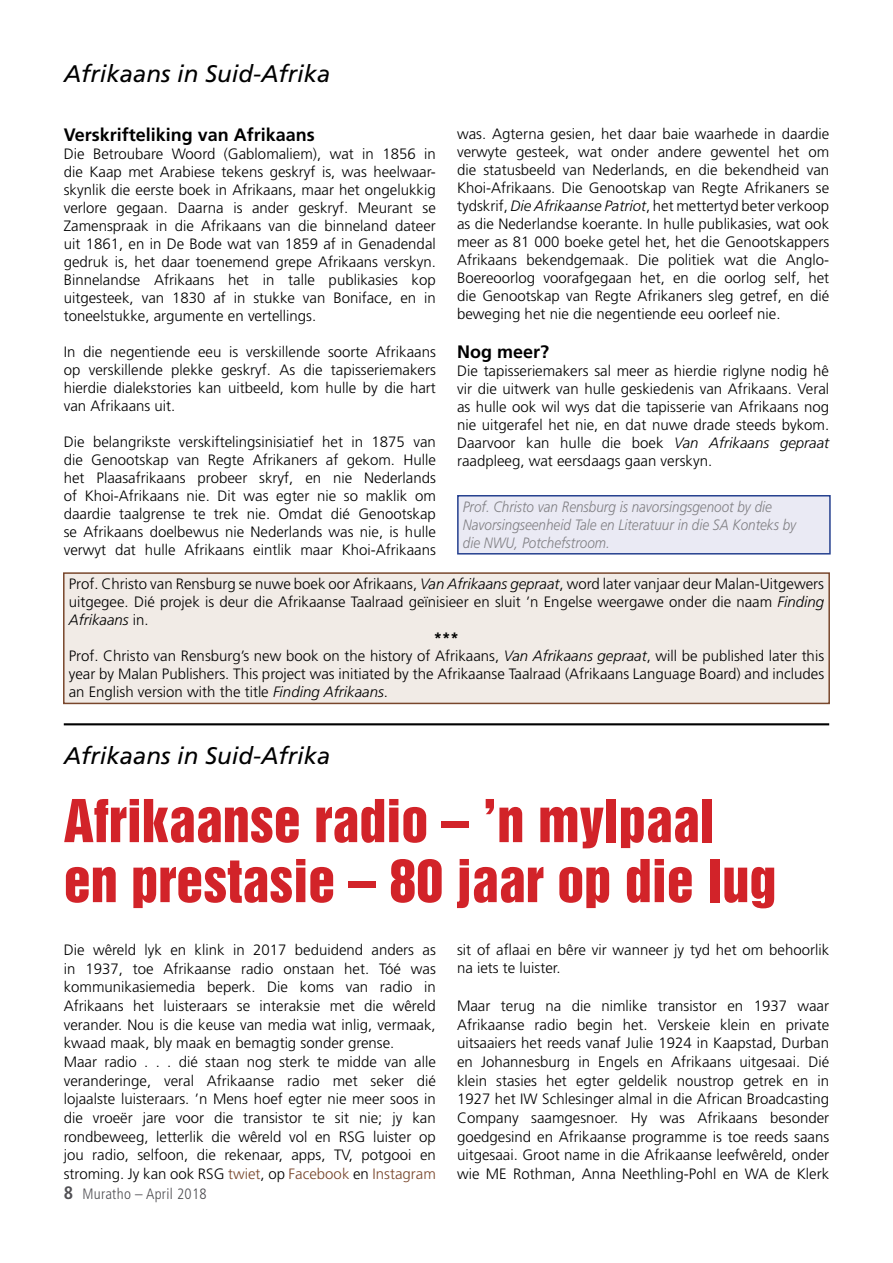
<style>
.page{position:relative;width:893px;height:1263px;background:#fff}
.page>*{position:absolute;margin:0;border:0;box-sizing:border-box;transform-origin:0 0}
.t1{font:54px/60px "Helvetica Inserat";color:#d22329}
.t2{font:italic 24px "Frutiger LT Std";color:#000}
.t3{font:700 18px "Frutiger LT Std";color:#000}
.t4{font:300 15px/18px "Frutiger LT Std";color:#000;text-align:justify}
.t5{font:italic 300 15px/18px "Frutiger LT Std";color:#818084;scale:.9 1}
.t6{font:300 condensed 15px "Frutiger LT Std";letter-spacing:.02em;color:#504f53}
.t7{font:italic 300 15px "Frutiger LT Std";color:#000}
.t8{font:700 15px "Frutiger LT Std";color:#000}
.s1{font-style:italic}
.s2{font-style:normal}
.s3{color:#79472c}
.s4{font-weight:700;font-size:18px}
</style>
<div class="page">
<div style="left:64px;top:573px;width:765px;height:130px;background:#f1ebe6"></div>
<div style="left:63px;top:572px;width:767px;height:132px;border:2px solid #79472c"></div>
<div style="left:458px;top:496px;width:372px;height:58px;background:#eaeaf4"></div>
<div style="left:457px;top:495px;width:374px;height:59px;border:2px solid #25408f"></div>
<hr style="left:64px;top:723px;width:765px;height:2px;background:#000">
<h2 class="t2" style="left:64px;top:60px;width:268px">Afrikaans in Suid-Afrika</h2>
<p class="t3" style="left:64px;top:124px;width:253px">Verskrifteliking van Afrikaans</p>
<p class="t4" style="left:64px;top:145px;width:374px">Die Betroubare Woord (Gablomaliem), wat in 1856 in die Kaap met Arabiese tekens geskryf is, was heelwaar&shy;skynlik die eerste boek in Afrikaans, maar het ongelukkig verlore gegaan. Daarna is ander geskryf. Meurant se Zamenspraak in die Afrikaans van die binneland dateer uit 1861, en in De Bode wat van 1859 af in Genadendal gedruk is, het daar toenemend grepe Afrikaans verskyn.<br>Binnelandse Afrikaans het in talle publikasies kop uitgesteek, van 1830 af in stukke van Boniface, en in toneelstukke, argumente en vertellings.</p>
<p class="t4" style="left:64px;top:343px;width:374px">In die negentiende eeu is verskillende soorte Afrikaans op verskillende plekke geskryf. As die tapisseriemakers hierdie dialekstories kan uitbeeld, kom hulle by die hart van Afrikaans uit.</p>
<p class="t4" style="left:64px;top:433px;width:374px">Die belangrikste verskiftelingsinisiatief het in 1875 van die Genootskap van Regte Afrikaners af gekom. Hulle het Plaasafrikaans probeer skryf, en nie Nederlands of Khoi-Afrikaans nie. Dit was egter nie so maklik om daardie taalgrense te trek nie. Omdat dié Genootskap se Afrikaans doelbewus nie Nederlands was nie, is hulle verwyt dat hulle Afrikaans eintlik maar Khoi-Afrikaans</p>
<p class="t4" style="left:457px;top:125px;width:374px">was. Agterna gesien, het daar baie waarhede in daardie verwyte gesteek, wat onder andere gewentel het om die statusbeeld van Nederlands, en die bekendheid van Khoi-Afrikaans. Die Genootskap van Regte Afrikaners se tydskrif, <span class="s1">Die Afrikaanse Patriot</span>, het mettertyd beter verkoop as die Nederlandse koerante. In hulle publikasies, wat ook meer as 81 000 boeke getel het, het die Genootskappers Afrikaans bekendgemaak. Die politiek wat die Anglo-Boereoorlog voorafgegaan het, en die oorlog self, het die Genootskap van Regte Afrikaners sleg getref, en dié beweging het nie die negentiende eeu oorleef nie.</p>
<p class="t3" style="left:457px;top:342px;width:94px">Nog meer?</p>
<p class="t4" style="left:457px;top:362px;width:374px">Die tapisseriemakers sal meer as hierdie riglyne nodig hê vir die uitwerk van hulle geskiedenis van Afrikaans. Veral as hulle ook wil wys dat die tapisserie van Afrikaans nog nie uitgerafel het nie, en dat nuwe drade steeds bykom.<br>Daarvoor kan hulle die boek <span class="s1">Van Afrikaans gepraat </span>raadpleeg, wat eersdaags gaan verskyn.</p>
<p class="t5" style="left:463px;top:498px;width:372px">Prof. Christo van Rensburg is navorsingsgenoot by die<br>Navorsingseenheid Tale en Literatuur in die SA Konteks by die NWU, Potchefstroom.</p>
<p class="t4" style="left:69px;top:575px;width:757px">Prof. Christo van Rensburg se nuwe boek oor Afrikaans, <span class="s1">Van Afrikaans gepraat</span>, word later vanjaar deur Malan-Uitgewers</p>
<p class="t4" style="left:69px;top:593px;width:757px">uitgegee. Dié projek is deur die Afrikaanse Taalraad geïnisieer en sluit ’n Engelse weergawe onder die naam <span class="s1">Finding</span></p>
<p class="t7" style="left:69px;top:612px;width:82px">Afrikaans <span class="s2">in.</span></p>
<p class="t8" style="left:434px;top:629px;width:27px">***</p>
<p class="t4" style="left:69px;top:647px;width:757px">Prof. Christo van Rensburg’s new book on the history of Afrikaans, <span class="s1">Van Afrikaans gepraat</span>, will be published later this</p>
<p class="t4" style="left:69px;top:665px;width:757px">year by Malan Publishers. This project was initiated by the Afrikaanse Taalraad (Afrikaans Language Board) and includes</p>
<p class="t4" style="left:69px;top:683px;width:321px">an English version with the title <span class="s1">Finding Afrikaans</span>.</p>
<h2 class="t2" style="left:64px;top:741px;width:268px">Afrikaans in Suid-Afrika</h2>
<h1 class="t1" style="left:64px;top:792px;width:714px">Afrikaanse radio – ’n mylpaal en prestasie – 80 jaar op die lug</h1>
<p class="t4" style="left:64px;top:940px;width:374px;line-height:18.8px;text-align:left">Die wêreld lyk en klink in 2017 beduidend anders as in 1937, toe Afrikaanse radio onstaan het. Tóé was kommunikasiemedia beperk. Die koms van radio in Afrikaans het luisteraars se interaksie met die wêreld verander. Nou is die keuse van media wat inlig, vermaak, kwaad maak, bly maak en bemagtig sonder grense.<br>Maar radio . . . dié staan nog sterk te midde van alle veranderinge, veral Afrikaanse radio met seker dié lojaalste luisteraars. ’n Mens hoef egter nie meer soos in die vroeër jare voor die transistor te sit nie; jy kan rondbeweeg, letterlik die wêreld vol en RSG luister op jou radio, selfoon, die rekenaar, apps, TV, potgooi en stroming. Jy kan ook RSG <span class="s3">twiet</span>, op <span class="s3">Facebook</span> en <span class="s3">Instagram</span></p>
<p class="t4" style="left:457px;top:940px;width:374px;line-height:18.8px">sit of aflaai en bêre vir wanneer jy tyd het om behoorlik na iets te luister.</p>
<p class="t4" style="left:457px;top:996px;width:374px;line-height:18.8px">Maar terug na die nimlike transistor en 1937 waar Afrikaanse radio begin het. Verskeie klein en private uitsaaiers het reeds vanaf Julie 1924 in Kaapstad, Durban en Johannesburg in Engels en Afrikaans uitgesaai. Dié klein stasies het egter geldelik noustrop getrek en in 1927 het IW Schlesinger almal in die African Broadcasting Company saamgesnoer. Hy was Afrikaans besonder goedgesind en Afrikaanse programme is toe reeds saans uitgesaai. Groot name in die Afrikaanse leefwêreld, onder wie ME Rothman, Anna Neethling-Pohl en WA de Klerk</p>
<p class="t6" style="left:64px;top:1185px;width:144px"><span class="s4">8</span> Muratho – April 2018</p>
</div>
